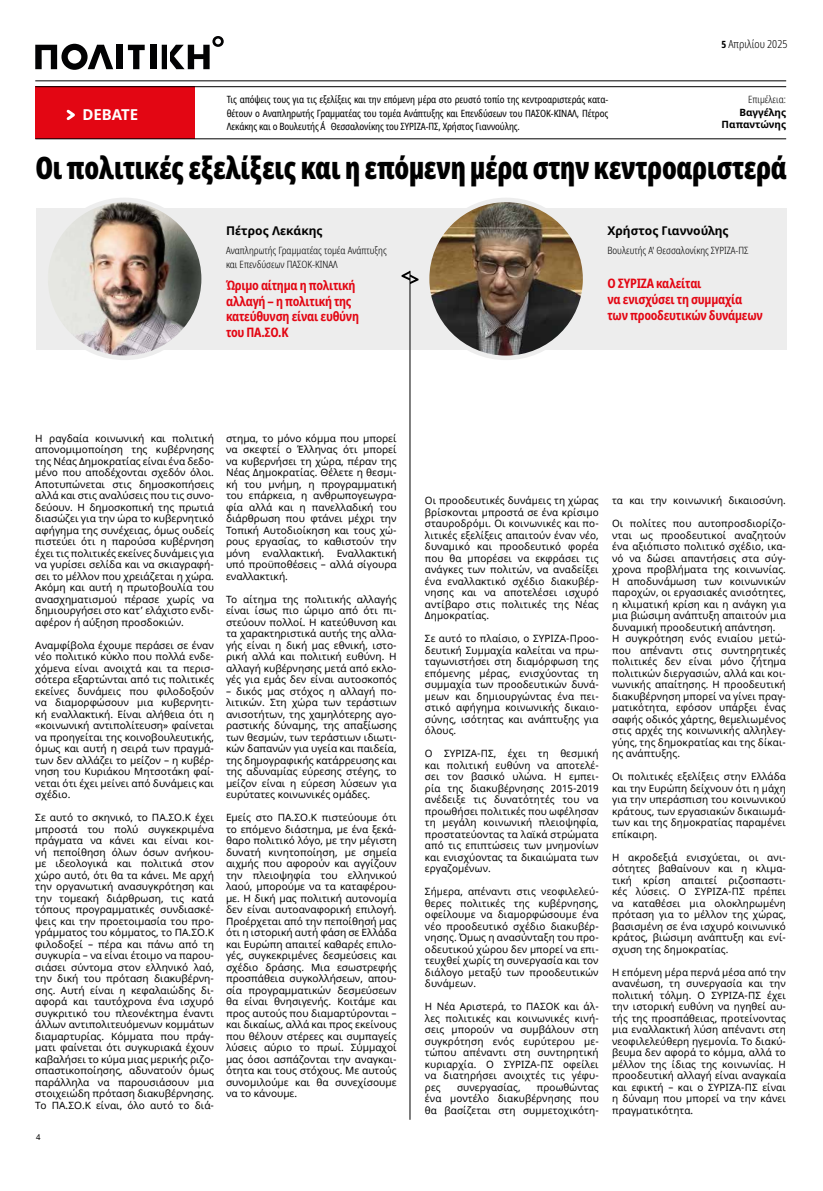
<style>
.page{position:relative;width:823px;height:1191px;background:#fff}
.page>*{position:absolute;margin:0;border:0;box-sizing:border-box;transform-origin:0 0}
.t1{font:900 extra-condensed 30.9px "Noto Sans Display";letter-spacing:-.01em;color:#000;scale:.95 1}
.t2{font:700 15px "Noto Sans";color:#fff}
.t3{font:700 condensed 13px/15.6px "Noto Sans";letter-spacing:-.02em;color:#e30613}
.t4{font:700 12px "Noto Sans";color:#000}
.t5{font:300 condensed 11px "Noto Sans";color:#000}
.t6{font:10px/11.5px "Noto Sans";letter-spacing:.01em;color:#000;text-align:justify}
.t7{font:condensed 10px/13.5px "Noto Sans";letter-spacing:-.01em;color:#000;text-align:justify}
.t8{font:300 condensed 10px/14px "Noto Sans";color:#000}
.t9{font:700 10px/12px "Noto Sans";color:#000;text-align:right}
.t10{font:8px "Noto Sans";color:#000}
.s1{font-family:"Noto Sans Display Condensed";font-weight:700;font-stretch:normal;font-size:10px}
</style>
<div class="page">
<div style="left:116px;top:45px;width:7px;height:24px;background:#020203"></div>
<svg style="left:128px;top:45px;width:17px;height:24px"></svg>
<div style="left:150px;top:45px;width:6px;height:24px;background:#020203"></div>
<svg style="left:162px;top:36px;width:61px;height:33px"></svg>
<hr style="left:167px;top:44px;width:2px;height:27px;background:#fff">
<svg style="left:35px;top:44px;width:78px;height:26px"></svg>
<hr style="left:35px;top:80px;width:750px;height:1px;background:#000">
<div style="left:36px;top:208px;width:749px;height:142px;background:#ededed"></div>
<div style="left:43px;top:198px;width:163px;height:162px;background:#ededed;border-radius:50%"></div>
<div style="left:424px;top:198px;width:163px;height:162px;background:#ededed;border-radius:50%"></div>
<div style="left:35px;top:86px;width:159px;height:52px;background:#e30613"></div>
<svg style="left:66px;top:109px;width:9px;height:11px"></svg>
<hr style="left:35px;top:86px;width:750px;height:1px;background:#000">
<hr style="left:35px;top:138px;width:750px;height:1px;background:#000">
<img style="left:48px;top:202px;width:153px;height:153px;border-radius:77px">
<img style="left:429px;top:202px;width:153px;height:153px;border-radius:77px">
<hr style="left:409px;top:271px;width:1px;height:848px;background:#000">
<svg style="left:401px;top:271px;width:17px;height:13px"></svg>
<p class="t5" style="left:721px;top:36px;width:67px"><span class="s1">5</span> Απριλίου 2025</p>
<p class="t8" style="left:747px;top:92px;width:39px">Επιμέλεια:</p>
<p class="t7" style="left:227px;top:93px;width:383px">Τις απόψεις τους για τις εξελίξεις και την επόμενη μέρα στο ρευστό τοπίο της κεντροαριστεράς κατα&shy;θέτουν ο Αναπληρωτής Γραμματέας του τομέα Ανάπτυξης και Επενδύσεων του ΠΑΣΟΚ-ΚΙΝΑΛ, Πέτρος Λεκάκης και ο Βουλευτής Α΄ Θεσσαλονίκης του ΣΥΡΙΖΑ-ΠΣ, Χρήστος Γιαννούλης.</p>
<h2 class="t2" style="left:82px;top:106px;width:57px">DEBATE</h2>
<p class="t9" style="left:721px;top:106px;width:66px">Βαγγέλης<br>Παπαντώνης</p>
<h1 class="t1" style="left:35px;top:146px;width:792px">Οι πολιτικές εξελίξεις και η επόμενη μέρα στην κεντροαριστερά</h1>
<p class="t4" style="left:226px;top:224px;width:98px">Πέτρος Λεκάκης</p>
<p class="t4" style="left:607px;top:224px;width:123px">Χρήστος Γιαννούλης</p>
<p class="t8" style="left:226px;top:244px;width:162px">Αναπληρωτής Γραμματέας τομέα Ανάπτυξης και Επενδύσεων ΠΑΣΟΚ-ΚΙΝΑΛ</p>
<p class="t8" style="left:607px;top:244px;width:142px">Βουλευτής Α' Θεσσαλονίκης ΣΥΡΙΖΑ-ΠΣ</p>
<h3 class="t3" style="left:607px;top:276px;width:157px">Ο ΣΥΡΙΖΑ καλείται<br>να ενισχύσει τη συμμαχία των προοδευτικών δυνάμεων</h3>
<h3 class="t3" style="left:226px;top:278px;width:134px">Ώριμο αίτημα η πολιτική αλλαγή – η πολιτική της κατεύθυνση είναι ευθύνη του ΠΑ.ΣΟ.Κ</h3>
<p class="t6" style="left:35px;top:433px;width:180px">Η ραγδαία κοινωνική και πολιτική απονομιμοποίηση της κυβέρνησης της Νέας Δημοκρατίας είναι ένα δεδο&shy;μένο που αποδέχονται σχεδόν όλοι.<br>Αποτυπώνεται στις δημοσκοπήσεις αλλά και στις αναλύσεις που τις συνο&shy;δεύουν. Η δημοσκοπική της πρωτιά διασώζει για την ώρα το κυβερνητικό αφήγημα της συνέχειας, όμως ουδείς πιστεύει ότι η παρούσα κυβέρνηση έχει τις πολιτικές εκείνες δυνάμεις για να γυρίσει σελίδα και να σκιαγραφή&shy;σει το μέλλον που χρειάζεται η χώρα.<br>Ακόμη και αυτή η πρωτοβουλία του ανασχηματισμού πέρασε χωρίς να δημιουργήσει στο κατ’ ελάχιστο ενδι&shy;αφέρον ή αύξηση προσδοκιών.</p>
<p class="t6" style="left:35px;top:640px;width:180px">Αναμφίβολα έχουμε περάσει σε έναν νέο πολιτικό κύκλο που πολλά ενδε&shy;χόμενα είναι ανοιχτά και τα περισ&shy;σότερα εξαρτώνται από τις πολιτικές εκείνες δυνάμεις που φιλοδοξούν να διαμορφώσουν μια κυβερνητι&shy;κή εναλλακτική. Είναι αλήθεια ότι η «κοινωνική αντιπολίτευση» φαίνεται να προηγείται της κοινοβουλευτικής, όμως και αυτή η σειρά των πραγμά&shy;των δεν αλλάζει το μείζον – η κυβέρ&shy;νηση του Κυριάκου Μητσοτάκη φαί&shy;νεται ότι έχει μείνει από δυνάμεις και σχέδιο.</p>
<p class="t6" style="left:35px;top:812px;width:180px">Σε αυτό το σκηνικό, το ΠΑ.ΣΟ.Κ έχει μπροστά του πολύ συγκεκριμένα πράγματα να κάνει και είναι κοι&shy;νή πεποίθηση όλων όσων ανήκου&shy;με ιδεολογικά και πολιτικά στον χώρο αυτό, ότι θα τα κάνει. Με αρχή την οργανωτική ανασυγκρότηση και την τομεακή διάρθρωση, τις κατά τόπους προγραμματικές συνδιασκέ&shy;ψεις και την προετοιμασία του προ&shy;γράμματος του κόμματος, το ΠΑ.ΣΟ.Κ φιλοδοξεί – πέρα και πάνω από τη συγκυρία – να είναι έτοιμο να παρου&shy;σιάσει σύντομα στον ελληνικό λαό, την δική του πρόταση διακυβέρνη&shy;σης. Αυτή είναι η κεφαλαιώδης δι&shy;αφορά και ταυτόχρονα ένα ισχυρό συγκριτικό του πλεονέκτημα έναντι άλλων αντιπολιτευόμενων κομμάτων διαμαρτυρίας. Κόμματα που πράγ&shy;ματι φαίνεται ότι συγκυριακά έχουν καβαλήσει το κύμα μιας μερικής ριζο&shy;σπαστικοποίησης, αδυνατούν όμως παράλληλα να παρουσιάσουν μια στοιχειώδη πρόταση διακυβέρνησης.<br>Το ΠΑ.ΣΟ.Κ είναι, όλο αυτό το διά-</p>
<p class="t10" style="left:36px;top:1131px;width:6px">4</p>
<p class="t6" style="left:226px;top:433px;width:172px">στημα, το μόνο κόμμα που μπορεί να σκεφτεί ο Έλληνας ότι μπορεί να κυβερνήσει τη χώρα, πέραν της Νέας Δημοκρατίας. Θέλετε η θεσμι&shy;κή του μνήμη, η προγραμματική του επάρκεια, η ανθρωπογεωγρα&shy;φία αλλά και η πανελλαδική του διάρθρωση που φτάνει μέχρι την Τοπική Αυτοδιοίκηση και τους χώ&shy;ρους εργασίας, το καθιστούν την μόνη εναλλακτική. Εναλλακτική υπό προϋποθέσεις – αλλά σίγουρα εναλλακτική.</p>
<p class="t6" style="left:226px;top:594px;width:172px">Το αίτημα της πολιτικής αλλαγής είναι ίσως πιο ώριμο από ότι πι&shy;στεύουν πολλοί. Η κατεύθυνση και τα χαρακτηριστικά αυτής της αλλα&shy;γής είναι η δική μας εθνική, ιστο&shy;ρική αλλά και πολιτική ευθύνη. Η αλλαγή κυβέρνησης μετά από εκλο&shy;γές για εμάς δεν είναι αυτοσκοπός</p>
<p class="t6" style="left:226px;top:686px;width:172px">– δικός μας στόχος η αλλαγή πο&shy;λιτικών. Στη χώρα των τεράστιων ανισοτήτων, της χαμηλότερης αγο&shy;ραστικής δύναμης, της απαξίωσης των θεσμών, των τεράστιων ιδιωτι&shy;κών δαπανών για υγεία και παιδεία, της δημογραφικής κατάρρευσης και της αδυναμίας εύρεσης στέγης, το μείζον είναι η εύρεση λύσεων για ευρύτατες κοινωνικές ομάδες.</p>
<p class="t6" style="left:226px;top:812px;width:172px">Εμείς στο ΠΑ.ΣΟ.Κ πιστεύουμε ότι το επόμενο διάστημα, με ένα ξεκά&shy;θαρο πολιτικό λόγο, με την μέγιστη δυνατή κινητοποίηση, με σημεία αιχμής που αφορούν και αγγίζουν την πλειοψηφία του ελληνικού λαού, μπορούμε να τα καταφέρου&shy;με. Η δική μας πολιτική αυτονομία δεν είναι αυτοαναφορική επιλογή.<br>Προέρχεται από την πεποίθησή μας ότι η ιστορική αυτή φάση σε Ελλάδα και Ευρώπη απαιτεί καθαρές επιλο&shy;γές, συγκεκριμένες δεσμεύσεις και σχέδιο δράσης. Μια εσωστρεφής προσπάθεια συγκολλήσεων, απου&shy;σία προγραμματικών δεσμεύσεων θα είναι θνησιγενής. Κοιτάμε και προς αυτούς που διαμαρτύρονται – και δικαίως, αλλά και προς εκείνους που θέλουν στέρεες και συμπαγείς λύσεις αύριο το πρωί. Σύμμαχοί μας όσοι ασπάζονται την αναγκαι&shy;ότητα και τους στόχους. Με αυτούς συνομιλούμε και θα συνεχίσουμε να το κάνουμε.</p>
<p class="t6" style="left:424px;top:495px;width:175px">Οι προοδευτικές δυνάμεις τη χώρας βρίσκονται μπροστά σε ένα κρίσιμο σταυροδρόμι. Οι κοινωνικές και πο&shy;λιτικές εξελίξεις απαιτούν έναν νέο, δυναμικό και προοδευτικό φορέα που θα μπορέσει να εκφράσει τις ανάγκες των πολιτών, να αναδείξει ένα εναλλακτικό σχέδιο διακυβέρ&shy;νησης και να αποτελέσει ισχυρό αντίβαρο στις πολιτικές της Νέας Δημοκρατίας.</p>
<p class="t6" style="left:424px;top:633px;width:175px">Σε αυτό το πλαίσιο, ο ΣΥΡΙΖΑ-Προο&shy;δευτική Συμμαχία καλείται να πρω&shy;ταγωνιστήσει στη διαμόρφωση της επόμενης μέρας, ενισχύοντας τη συμμαχία των προοδευτικών δυνά&shy;μεων και δημιουργώντας ένα πει&shy;στικό αφήγημα κοινωνικής δικαιο&shy;σύνης, ισότητας και ανάπτυξης για όλους.</p>
<p class="t6" style="left:424px;top:748px;width:175px">Ο ΣΥΡΙΖΑ-ΠΣ, έχει τη θεσμική και πολιτική ευθύνη να αποτελέ&shy;σει τον βασικό υλώνα. Η εμπει&shy;ρία της διακυβέρνησης 2015-2019 ανέδειξε τις δυνατότητές του να προωθήσει πολιτικές που ωφέλησαν τη μεγάλη κοινωνική πλειοψηφία, προστατεύοντας τα λαϊκά στρώματα από τις επιπτώσεις των μνημονίων και ενισχύοντας τα δικαιώματα των εργαζομένων.</p>
<p class="t6" style="left:424px;top:886px;width:175px">Σήμερα, απέναντι στις νεοφιλελεύ&shy;θερες πολιτικές της κυβέρνησης, οφείλουμε να διαμορφώσουμε ένα νέο προοδευτικό σχέδιο διακυβέρ&shy;νησης. Όμως η ανασύνταξη του προ&shy;οδευτικού χώρου δεν μπορεί να επι&shy;τευχθεί χωρίς τη συνεργασία και τον διάλογο μεταξύ των προοδευτικών δυνάμεων.</p>
<p class="t6" style="left:424px;top:1001px;width:175px">Η Νέα Αριστερά, το ΠΑΣΟΚ και άλ&shy;λες πολιτικές και κοινωνικές κινή&shy;σεις μπορούν να συμβάλουν στη συγκρότηση ενός ευρύτερου με&shy;τώπου απέναντι στη συντηρητική κυριαρχία. Ο ΣΥΡΙΖΑ-ΠΣ οφείλει να διατηρήσει ανοιχτές τις γέφυ&shy;ρες</p>
<p class="t6" style="left:424px;top:1081px;width:175px;text-indent:112px">προωθώντας ένα μοντέλο διακυβέρνησης που θα βασίζεται στη συμμετοχικότη-</p>
<p class="t6" style="left:456px;top:1081px;width:65px">συνεργασίας,</p>
<p class="t6" style="left:611px;top:495px;width:175px">τα και την κοινωνική δικαιοσύνη.</p>
<p class="t6" style="left:611px;top:518px;width:175px;text-align:left">Οι πολίτες που αυτοπροσδιορίζο&shy;νται ως προοδευτικοί αναζητούν ένα αξιόπιστο πολιτικό σχέδιο, ικα&shy;νό να δώσει απαντήσεις στα σύγ&shy;χρονα προβλήματα της κοινωνίας.<br>Η αποδυνάμωση των κοινωνικών παροχών, οι εργασιακές ανισότητες, η κλιματική κρίση και η ανάγκη για μια βιώσιμη ανάπτυξη απαιτούν μια δυναμική προοδευτική απάντηση.<br>Η συγκρότηση ενός ενιαίου μετώ&shy;που απέναντι στις συντηρητικές πολιτικές δεν είναι μόνο ζήτημα πολιτικών διεργασιών, αλλά και κοι&shy;νωνικής απαίτησης. Η προοδευτική διακυβέρνηση μπορεί να γίνει πραγ&shy;ματικότητα, εφόσον υπάρξει ένας σαφής οδικός χάρτης, θεμελιωμένος στις αρχές της κοινωνικής αλληλεγ&shy;γύης, της δημοκρατίας και της δίκαι&shy;ης ανάπτυξης.</p>
<p class="t6" style="left:611px;top:771px;width:175px">Οι πολιτικές εξελίξεις στην Ελλάδα και την Ευρώπη δείχνουν ότι η μάχη για την υπεράσπιση του κοινωνικού κράτους, των εργασιακών δικαιωμά&shy;των και της δημοκρατίας παραμένει επίκαιρη.</p>
<p class="t6" style="left:611px;top:851px;width:175px">Η ακροδεξιά ενισχύεται, οι ανι&shy;σότητες βαθαίνουν και η κλιμα&shy;τική κρίση απαιτεί ριζοσπαστι&shy;κές λύσεις. Ο ΣΥΡΙΖΑ-ΠΣ πρέπει να καταθέσει μια ολοκληρωμένη πρόταση για το μέλλον της χώρας, βασισμένη σε ένα ισχυρό κοινωνικό κράτος, βιώσιμη ανάπτυξη και ενί&shy;σχυση της δημοκρατίας.</p>
<p class="t6" style="left:611px;top:966px;width:175px">Η επόμενη μέρα περνά μέσα από την ανανέωση, τη συνεργασία και την πολιτική τόλμη. Ο ΣΥΡΙΖΑ-ΠΣ έχει την ιστορική ευθύνη να ηγηθεί αυ&shy;τής της προσπάθειας, προτείνοντας μια εναλλακτική λύση απέναντι στη νεοφιλελεύθερη ηγεμονία. Το διακύ&shy;βευμα δεν αφορά το κόμμα, αλλά το μέλλον της ίδιας της κοινωνίας. Η προοδευτική αλλαγή είναι αναγκαία και εφικτή – και ο ΣΥΡΙΖΑ-ΠΣ είναι η δύναμη που μπορεί να την κάνει πραγματικότητα.</p>
</div>
